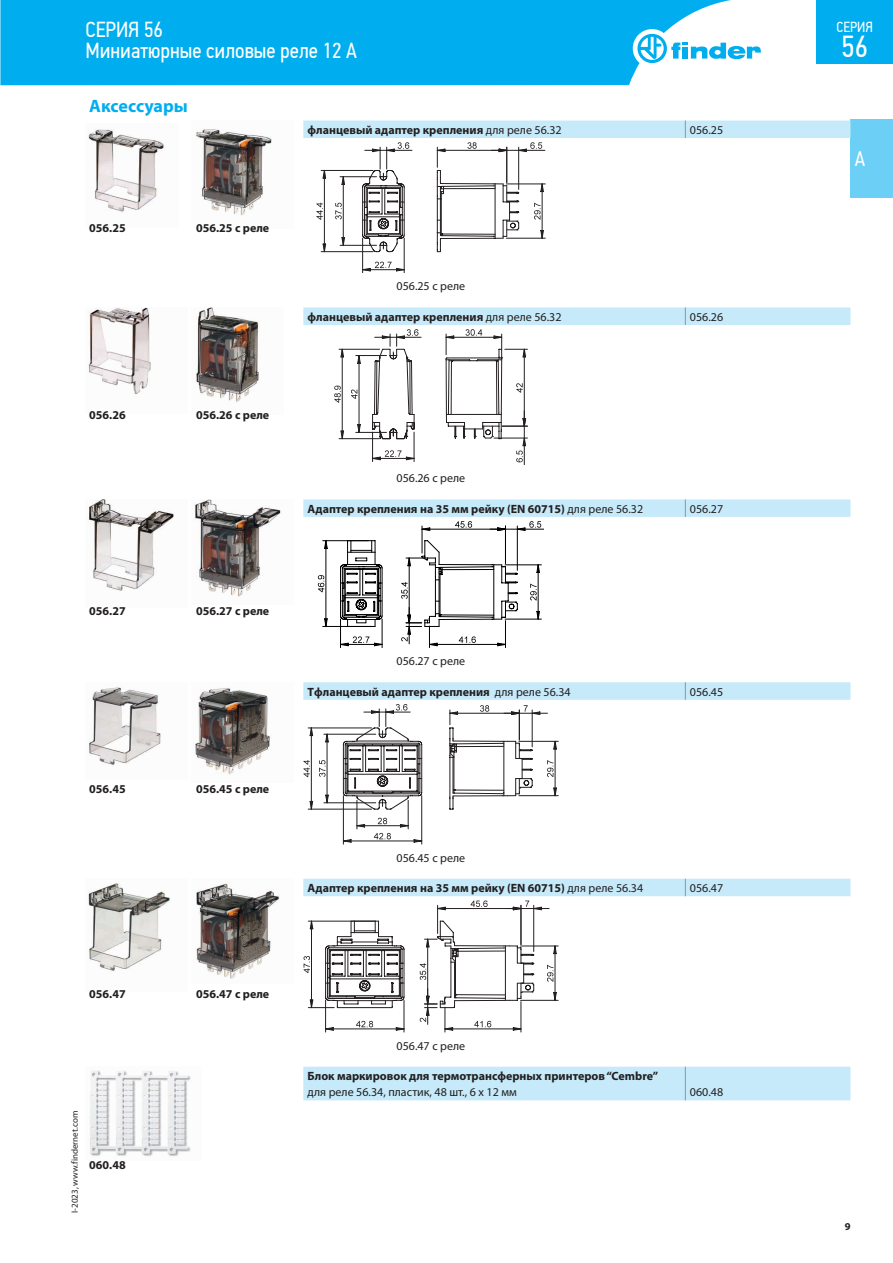
<style>
.page{position:relative;width:893px;height:1263px;background:#fff}
.page>*{position:absolute;margin:0;border:0;box-sizing:border-box;transform-origin:0 0}
.t1{font:30.3px "PF Din Text Cond Pro";color:#fff}
.t2{font:21.75px/21px "PF Din Text Cond Pro";color:#fff}
.t3{font:21px "PF Din Text Cond Pro";color:#fff}
.t4{font:700 18px "Myriad Pro";color:#00aeef}
.t5{font:14.55px "PF Din Text Cond Pro";color:#fff}
.t6{font:700 12px "Myriad Pro";color:#231f20}
.t7{font:12px "Myriad Pro";color:#231f20}
.t8{font:700 10.5px "Myriad Pro";color:#231f20}
.t9{font:9px "Myriad Pro";color:#231f20}
.s1{font-weight:400}
</style>
<div class="page">
<div style="left:850px;top:119px;width:43px;height:79px;background:#6bcff6"></div>
<div style="left:0;top:0;width:731px;height:85px;background:#00aeef"></div>
<div style="left:633px;top:29px;width:38px;height:39px;background:#fff;border-radius:50%"></div>
<svg style="left:637px;top:34px;width:124px;height:29px"></svg>
<div style="left:816px;top:0;width:77px;height:64px;background:#00aeef"></div>
<svg style="left:303px;top:121px;width:547px;height:979px"></svg>
<svg style="left:685px;top:121px;width:1px;height:17px"></svg>
<svg style="left:685px;top:307px;width:1px;height:18px"></svg>
<svg style="left:685px;top:499px;width:1px;height:18px"></svg>
<svg style="left:685px;top:682px;width:1px;height:18px"></svg>
<svg style="left:685px;top:879px;width:1px;height:17px"></svg>
<hr style="left:685px;top:1067px;width:1px;height:33px;background:#939598">
<img style="left:88px;top:129px;width:76px;height:83px">
<img style="left:196px;top:129px;width:76px;height:87px">
<hr style="left:340px;top:245px;width:37px;height:1px;background:#231f20">
<hr style="left:340px;top:176px;width:37px;height:1px;background:#231f20">
<svg style="left:335px;top:203px;width:7px;height:16px"></svg>
<svg style="left:342px;top:237px;width:3px;height:8px"></svg>
<svg style="left:342px;top:177px;width:3px;height:8px"></svg>
<hr style="left:343px;top:177px;width:1px;height:68px;background:#231f20">
<hr style="left:491px;top:150px;width:54px;height:1px;background:#231f20">
<hr style="left:321px;top:251px;width:52px;height:1px;background:#231f20">
<hr style="left:321px;top:170px;width:52px;height:1px;background:#231f20">
<svg style="left:316px;top:203px;width:7px;height:17px"></svg>
<svg style="left:323px;top:244px;width:3px;height:8px"></svg>
<svg style="left:323px;top:171px;width:3px;height:7px"></svg>
<hr style="left:324px;top:170px;width:1px;height:82px;background:#231f20">
<hr style="left:506px;top:184px;width:39px;height:1px;background:#231f20">
<hr style="left:506px;top:238px;width:39px;height:1px;background:#231f20">
<hr style="left:365px;top:150px;width:47px;height:1px;background:#231f20">
<hr style="left:362px;top:238px;width:1px;height:35px;background:#231f20">
<hr style="left:404px;top:238px;width:1px;height:35px;background:#231f20">
<svg style="left:362px;top:262px;width:42px;height:9px"></svg>
<hr style="left:363px;top:269px;width:41px;height:1px;background:#231f20">
<svg style="left:437px;top:142px;width:107px;height:110px"></svg>
<svg style="left:362px;top:142px;width:47px;height:111px"></svg>
<img style="left:88px;top:307px;width:63px;height:87px">
<img style="left:196px;top:307px;width:63px;height:95px">
<hr style="left:356px;top:355px;width:30px;height:1px;background:#231f20">
<hr style="left:356px;top:432px;width:30px;height:1px;background:#231f20">
<svg style="left:351px;top:389px;width:6px;height:10px"></svg>
<hr style="left:359px;top:355px;width:1px;height:77px;background:#231f20">
<hr style="left:524px;top:411px;width:1px;height:54px;background:#231f20">
<hr style="left:339px;top:438px;width:41px;height:1px;background:#231f20">
<hr style="left:339px;top:349px;width:41px;height:1px;background:#231f20">
<svg style="left:334px;top:386px;width:7px;height:17px"></svg>
<svg style="left:341px;top:431px;width:3px;height:8px"></svg>
<svg style="left:341px;top:349px;width:3px;height:8px"></svg>
<hr style="left:342px;top:349px;width:1px;height:90px;background:#231f20">
<svg style="left:372px;top:329px;width:155px;height:133px"></svg>
<img style="left:88px;top:499px;width:86px;height:92px">
<img style="left:195px;top:499px;width:86px;height:98px">
<hr style="left:323px;top:626px;width:49px;height:1px;background:#000001">
<hr style="left:323px;top:540px;width:46px;height:1px;background:#000001">
<svg style="left:318px;top:575px;width:6px;height:17px"></svg>
<svg style="left:324px;top:619px;width:2px;height:7px"></svg>
<svg style="left:324px;top:540px;width:3px;height:8px"></svg>
<hr style="left:326px;top:541px;width:1px;height:85px;background:#000001">
<svg style="left:339px;top:521px;width:202px;height:127px"></svg>
<hr style="left:490px;top:529px;width:54px;height:1px;background:#000001">
<img style="left:89px;top:687px;width:72px;height:79px">
<img style="left:195px;top:688px;width:76px;height:87px">
<hr style="left:308px;top:728px;width:64px;height:1px;background:#231f20">
<hr style="left:308px;top:809px;width:64px;height:1px;background:#231f20">
<svg style="left:303px;top:760px;width:7px;height:17px"></svg>
<svg style="left:310px;top:728px;width:3px;height:8px"></svg>
<svg style="left:310px;top:801px;width:3px;height:8px"></svg>
<hr style="left:311px;top:728px;width:1px;height:81px;background:#231f20">
<hr style="left:324px;top:734px;width:52px;height:1px;background:#231f20">
<hr style="left:324px;top:802px;width:52px;height:1px;background:#231f20">
<svg style="left:319px;top:760px;width:6px;height:17px"></svg>
<hr style="left:327px;top:734px;width:1px;height:69px;background:#231f20">
<hr style="left:504px;top:713px;width:43px;height:1px;background:#231f20">
<hr style="left:519px;top:741px;width:39px;height:1px;background:#231f20">
<hr style="left:519px;top:795px;width:39px;height:1px;background:#231f20">
<svg style="left:547px;top:760px;width:7px;height:17px"></svg>
<svg style="left:554px;top:741px;width:3px;height:8px"></svg>
<svg style="left:554px;top:788px;width:3px;height:8px"></svg>
<hr style="left:555px;top:741px;width:1px;height:55px;background:#231f20">
<svg style="left:449px;top:705px;width:91px;height:105px"></svg>
<hr style="left:343px;top:795px;width:1px;height:49px;background:#231f20">
<hr style="left:421px;top:795px;width:1px;height:49px;background:#231f20">
<svg style="left:342px;top:704px;width:81px;height:138px"></svg>
<hr style="left:343px;top:841px;width:79px;height:1px;background:#231f20">
<img style="left:88px;top:883px;width:82px;height:89px">
<img style="left:196px;top:883px;width:84px;height:96px">
<svg style="left:304px;top:921px;width:101px;height:87px"></svg>
<hr style="left:311px;top:921px;width:1px;height:86px;background:#231f20">
<hr style="left:404px;top:1000px;width:1px;height:32px;background:#231f20">
<hr style="left:325px;top:1000px;width:1px;height:32px;background:#231f20">
<svg style="left:356px;top:1021px;width:17px;height:6px"></svg>
<svg style="left:396px;top:1027px;width:8px;height:2px"></svg>
<svg style="left:325px;top:1027px;width:8px;height:2px"></svg>
<hr style="left:326px;top:1029px;width:78px;height:1px;background:#231f20">
<hr style="left:520px;top:946px;width:38px;height:1px;background:#231f20">
<hr style="left:520px;top:1000px;width:38px;height:1px;background:#231f20">
<svg style="left:420px;top:900px;width:136px;height:132px"></svg>
<hr style="left:555px;top:946px;width:1px;height:54px;background:#231f20">
<img style="left:90px;top:1070px;width:101px;height:86px">
<h2 class="t2" style="left:85px;top:19px;width:273px">СЕРИЯ 56<br>Миниатюрные силовые реле 12 А</h2>
<h3 class="t4" style="left:89px;top:94px;width:100px">Аксессуары</h3>
<p class="t6" style="left:89px;top:220px;width:38px">056.25</p>
<p class="t6" style="left:196px;top:220px;width:75px">056.25 с реле</p>
<p class="t6" style="left:89px;top:407px;width:38px">056.26</p>
<p class="t6" style="left:196px;top:407px;width:75px">056.26 с реле</p>
<p class="t6" style="left:89px;top:603px;width:38px">056.27</p>
<p class="t6" style="left:196px;top:603px;width:75px">056.27 с реле</p>
<p class="t6" style="left:89px;top:781px;width:38px">056.45</p>
<p class="t6" style="left:196px;top:781px;width:75px">056.45 с реле</p>
<p class="t6" style="left:89px;top:986px;width:38px">056.47</p>
<p class="t6" style="left:196px;top:986px;width:75px">056.47 с реле</p>
<p class="t9" style="left:69px;top:1213px;width:103px;rotate:-90deg">I-2023, www.findernet.com</p>
<p class="t6" style="left:89px;top:1157px;width:38px">060.48</p>
<p class="t6" style="left:308px;top:122px;width:256px">фланцевый адаптер крепления <span class="s1">для реле 56.32</span></p>
<p class="t7" style="left:690px;top:122px;width:35px">056.25</p>
<p class="t7" style="left:397px;top:279px;width:70px">056.25 с реле</p>
<p class="t6" style="left:308px;top:309px;width:255px">фланцевый адаптер крепления <span class="s1">для реле 56.32</span></p>
<p class="t7" style="left:690px;top:309px;width:35px">056.26</p>
<p class="t7" style="left:397px;top:471px;width:70px">056.26 с реле</p>
<p class="t6" style="left:308px;top:501px;width:337px">Адаптер крепления на 35 мм рейку (EN 60715) <span class="s1">для реле 56.32</span></p>
<p class="t7" style="left:690px;top:501px;width:35px">056.27</p>
<p class="t7" style="left:397px;top:654px;width:70px">056.27 с реле</p>
<p class="t6" style="left:308px;top:684px;width:265px">Tфланцевый адаптер крепления <span class="s1">для реле 56.34</span></p>
<p class="t7" style="left:690px;top:684px;width:35px">056.45</p>
<p class="t7" style="left:397px;top:850px;width:70px">056.45 с реле</p>
<p class="t6" style="left:308px;top:880px;width:337px">Адаптер крепления на 35 мм рейку (EN 60715) <span class="s1">для реле 56.34</span></p>
<p class="t7" style="left:690px;top:880px;width:35px">056.47</p>
<p class="t7" style="left:397px;top:1038px;width:70px">056.47 с реле</p>
<p class="t6" style="left:308px;top:1068px;width:352px">Блок маркировок для термотрансферных принтеров “Cembre”</p>
<p class="t7" style="left:308px;top:1085px;width:211px">для реле 56.34, пластик, 48 шт., 6 x 12 мм</p>
<p class="t7" style="left:690px;top:1085px;width:35px">060.48</p>
<p class="t5" style="left:837px;top:19px;width:38px">СЕРИЯ</p>
<h1 class="t1" style="left:841px;top:28px;width:28px">56</h1>
<h3 class="t3" style="left:855px;top:147px;width:12px">A</h3>
<p class="t8" style="left:845px;top:1219px;width:7px">9</p>
</div>
